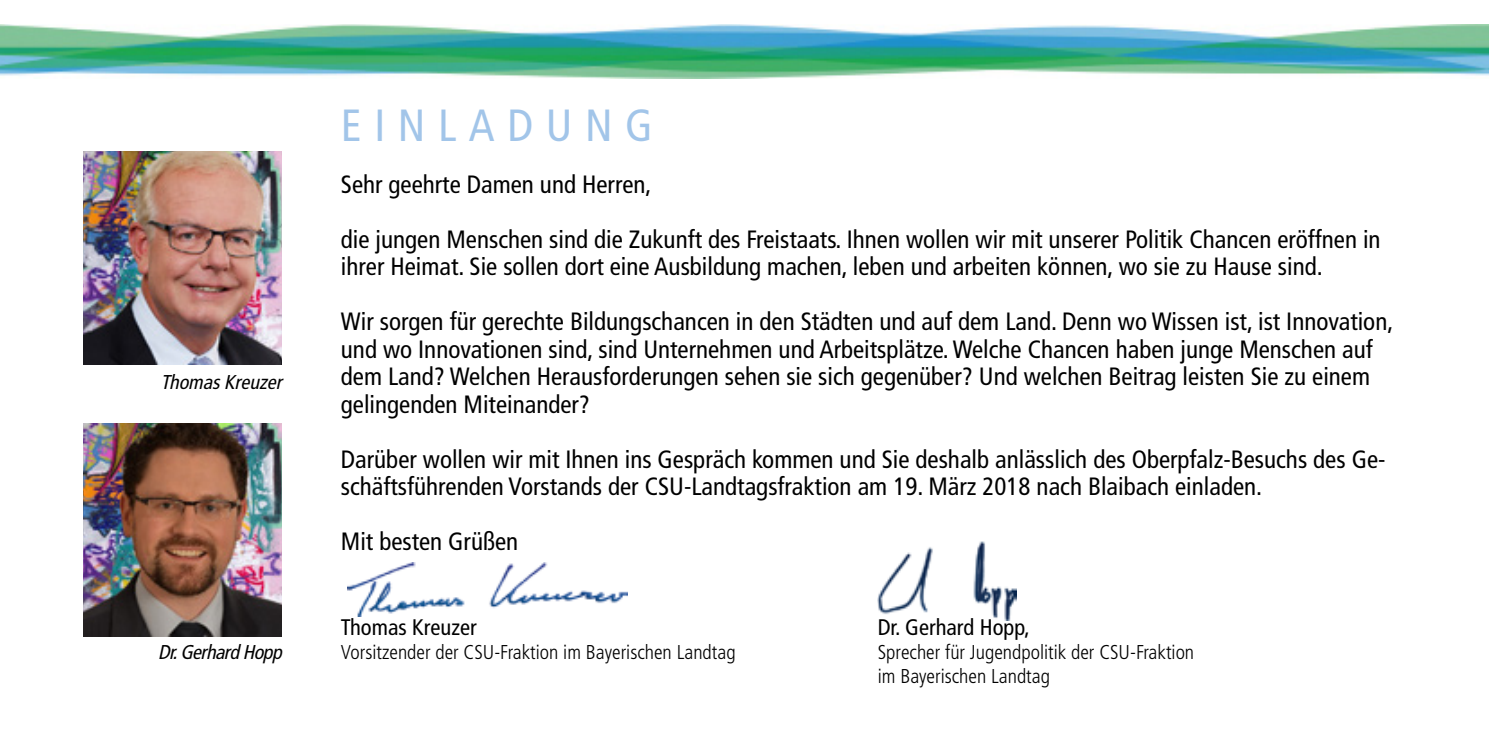
<style>
.page{position:relative;width:1489px;height:745px;background:#fff}
.page>*{position:absolute;margin:0;border:0;box-sizing:border-box;transform-origin:0 0}
.t1{font:condensed 45px "Frutiger";letter-spacing:.28em;color:#a2c5e9}
.t2{font:condensed 25px/27.5px "Frutiger";color:#000}
.t3{font:condensed 22.5px "Frutiger";color:#000}
.t4{font:300 condensed 20px/24px "Frutiger";color:#000}
.t5{font:italic condensed 20px "Frutiger";color:#000}
</style>
<div class="page">
<img style="left:0;top:25px;width:1488px;height:54px">
<img style="left:347px;top:562px;width:281px;height:54px">
<img style="left:877px;top:541px;width:139px;height:79px">
<img style="left:83px;top:151px;width:199px;height:213px">
<img style="left:83px;top:423px;width:199px;height:212px">
<p class="t5" style="left:161px;top:370px;width:127px">ThomasKreuzer</p>
<p class="t5" style="left:158px;top:640px;width:130px">Dr.GerhardHopp</p>
<h1 class="t1" style="left:341px;top:99px;width:313px">EINLADUNG</h1>
<p class="t2" style="left:341px;top:170px;width:312px">Sehr geehrte Damen und Herren,</p>
<p class="t2" style="left:341px;top:225px;width:1041px">die jungen Menschen sind die Zukunft des Freistaats. Ihnen wollen wir mit unserer Politik Chancen eröffnen in ihrer Heimat. Sie sollen dort eine Ausbildung machen, leben und arbeiten können, wo sie zu Hause sind.</p>
<p class="t2" style="left:341px;top:308px;width:1053px">Wir sorgen für gerechte Bildungschancen in den Städten und auf dem Land. Denn wo Wissen ist, ist Innovation, und wo Innovationen sind, sind Unternehmen und Arbeitsplätze. Welche Chancen haben junge Menschen auf dem Land? Welchen Herausforderungen sehen sie sich gegenüber? Und welchen Beitrag leisten Sie zu einem gelingenden Miteinander?</p>
<p class="t2" style="left:341px;top:445px;width:1046px">Darüber wollen wir mit Ihnen ins Gespräch kommen und Sie deshalb anlässlich des Oberpfalz-Besuchs des Ge&shy;schäftsführenden Vorstands der CSU-Landtagsfraktion am 19. März 2018 nach Blaibach einladen.</p>
<p class="t2" style="left:341px;top:528px;width:179px">Mit besten Grüßen</p>
<p class="t3" style="left:341px;top:613px;width:137px">Thomas Kreuzer</p>
<p class="t4" style="left:341px;top:639px;width:396px">Vorsitzender der CSU-Fraktion im Bayerischen Landtag</p>
<p class="t3" style="left:877px;top:613px;width:154px">Dr. Gerhard Hopp,</p>
<p class="t4" style="left:877px;top:639px;width:318px">Sprecher für Jugendpolitik der CSU-Fraktion im Bayerischen Landtag</p>
</div>
